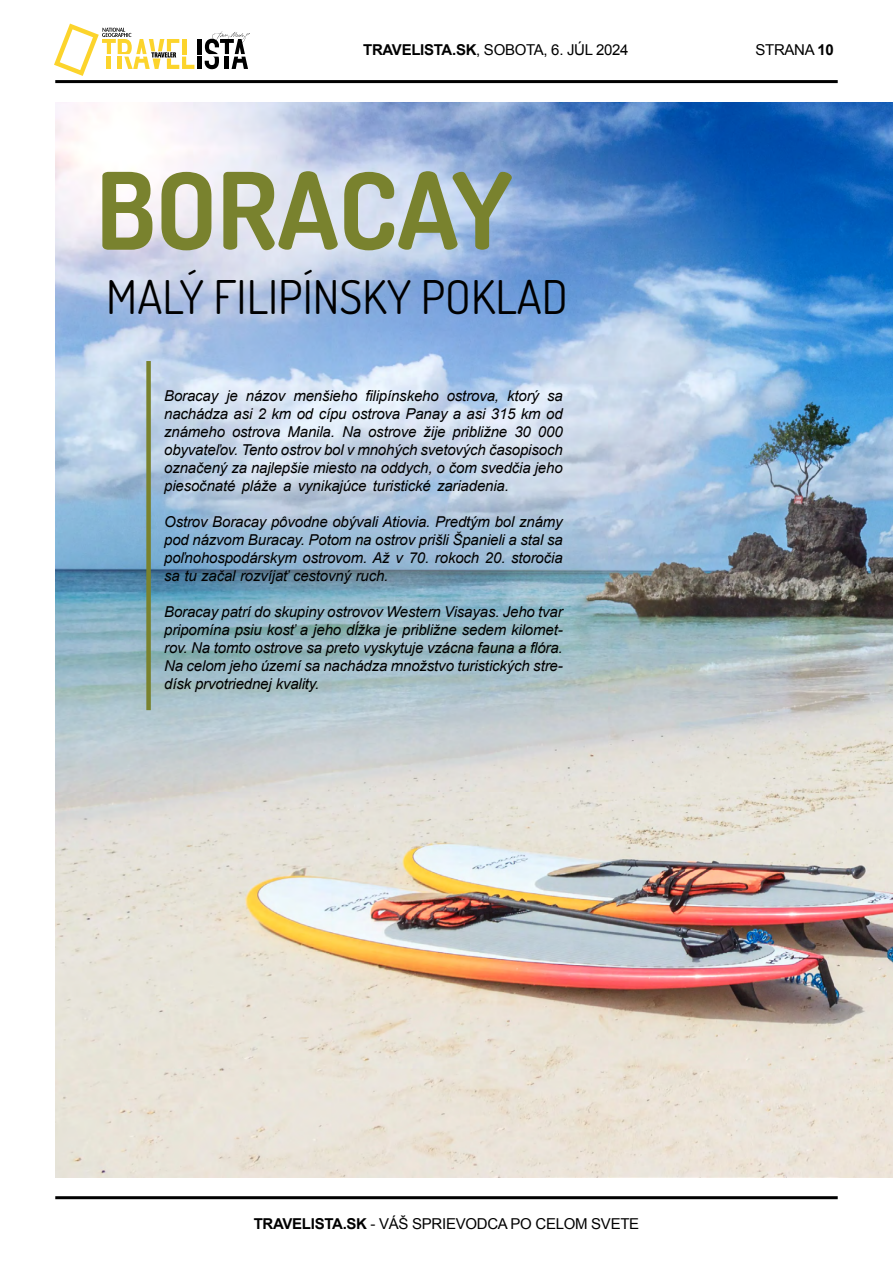
<style>
.page{position:relative;width:893px;height:1263px;background:#fff}
.page>*{position:absolute;margin:0;border:0;box-sizing:border-box;transform-origin:0 0}
.NADPIS{font:700 106.5px "Dosis";color:#79822e}
.NADPIS-2{font:46.5px "Dosis";color:#000}
.t1{font:italic 15px/18px "Arial";letter-spacing:-.01em;color:#000;text-align:justify}
.t2{font:15px "Arial";letter-spacing:-.02em;color:#000}
.s1{font-weight:700}
</style>
<div class="page">
<img style="left:55px;top:102px;width:838px;height:1075px">
<div style="left:146px;top:361px;width:5px;height:349px;background:#79822e"></div>
<hr style="left:197px;top:39px;width:4px;height:15px;background:#000">
<hr style="left:197px;top:57px;width:4px;height:12px;background:#000">
<svg style="left:54px;top:24px;width:140px;height:52px"></svg>
<svg style="left:205px;top:31px;width:45px;height:38px"></svg>
<hr style="left:55px;top:80px;width:783px;height:3px;background:#000">
<hr style="left:55px;top:1196px;width:783px;height:3px;background:#000">
<p class="t2" style="left:363px;top:40px;width:267px"><span class="s1">TRAVELISTA.SK</span>, SOBOTA, 6. JÚL 2024</p>
<p class="t2" style="left:755px;top:40px;width:80px">STRANA <span class="s1">10</span></p>
<p class="NADPIS" style="left:96px;top:132px;width:418px">BORACAY</p>
<p class="NADPIS-2" style="left:106px;top:264px;width:463px">MALÝ FILIPÍNSKY POKLAD</p>
<p class="t1" style="left:164px;top:387px;width:400px">Boracay je názov menšieho filipínskeho ostrova, ktorý sa nachádza asi 2 km od cípu ostrova Panay a asi 315 km od známeho ostrova Manila. Na ostrove žije približne 30 000 obyvateľov. Tento ostrov bol v mnohých svetových časopisoch označený za najlepšie miesto na oddych, o čom svedčia jeho piesočnaté pláže a vynikajúce turistické zariadenia.</p>
<p class="t1" style="left:164px;top:513px;width:400px">Ostrov Boracay pôvodne obývali Atiovia. Predtým bol známy pod názvom Buracay. Potom na ostrov prišli Španieli a stal sa poľnohospodárskym ostrovom. Až v 70. rokoch 20. storočia sa tu začal rozvíjať cestovný ruch.</p>
<p class="t1" style="left:164px;top:603px;width:400px">Boracay patrí do skupiny ostrovov Western Visayas. Jeho tvar pripomína psiu kosť a jeho dĺžka je približne sedem kilomet&shy;rov. Na tomto ostrove sa preto vyskytuje vzácna fauna a flóra.<br>Na celom jeho území sa nachádza množstvo turistických stre&shy;dísk prvotriednej kvality.</p>
<p class="t2" style="left:254px;top:1214px;width:387px"><span class="s1">TRAVELISTA.SK</span> - VÁŠ SPRIEVODCA PO CELOM SVETE</p>
</div>
